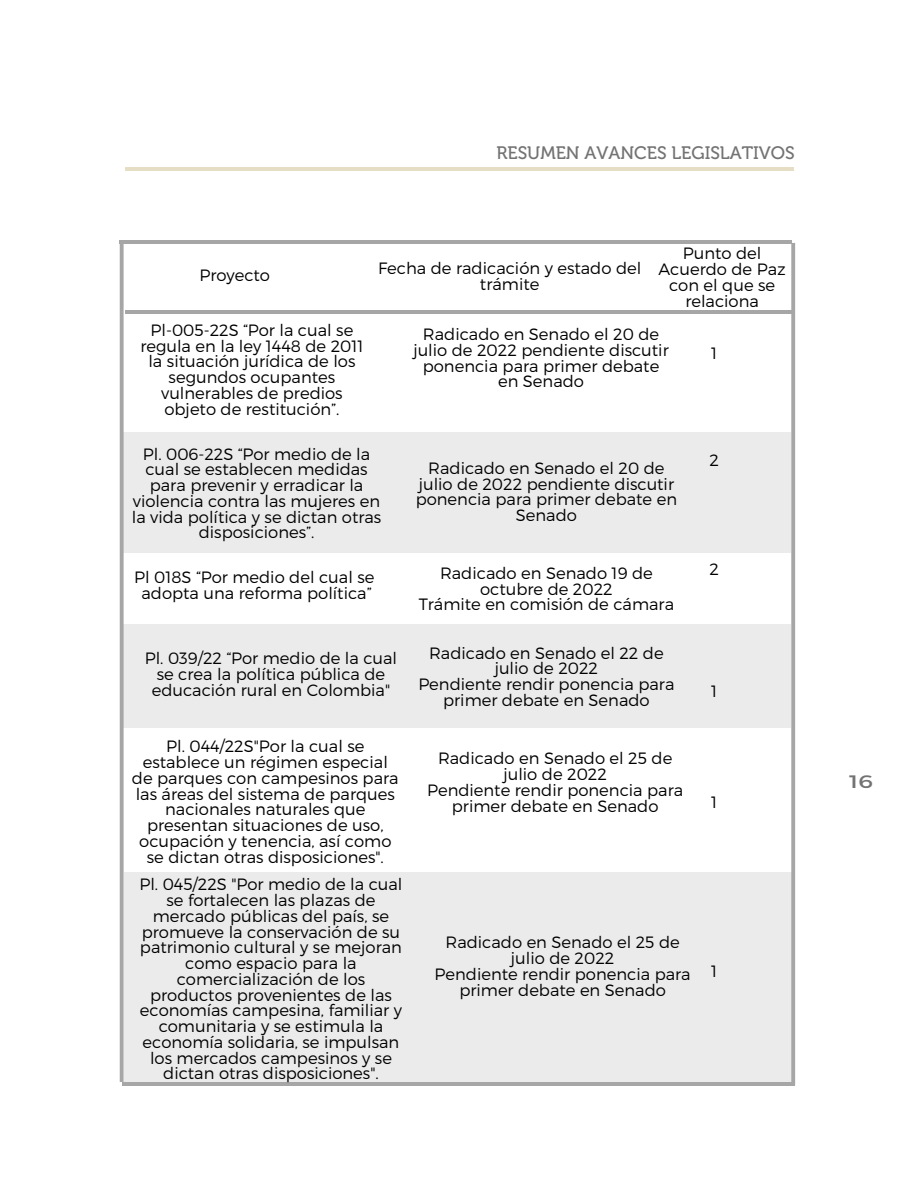
<style>
.page{position:relative;width:918px;height:1188px;background:#fff}
.page>*{position:absolute;margin:0;border:0;box-sizing:border-box;transform-origin:0 0}
.t1{font:18px "Museo 500";color:#737373}
.t2{font:18px "Montserrat";color:#737373;scale:1.32 1}
.t3{font:300 16.35px/15.8px "Montserrat";color:#000;text-align:center}
</style>
<div class="page">
<div style="left:124px;top:432px;width:667px;height:120px;background:#ebebeb"></div>
<div style="left:121px;top:624px;width:670px;height:104px;background:#ebebeb"></div>
<div style="left:125px;top:872px;width:669px;height:212px;background:#ebebeb"></div>
<svg style="left:120px;top:243px;width:4px;height:839px;background:#aeaeae"></svg>
<svg style="left:791px;top:243px;width:4px;height:839px;background:#acacac"></svg>
<hr style="left:120px;top:240px;width:672px;height:3px;background:#a6a6a6">
<hr style="left:125px;top:310px;width:668px;height:4px;background:#a6a6a6">
<hr style="left:125px;top:167px;width:668px;height:4px;background:#e5dec5">
<hr style="left:122px;top:1082px;width:673px;height:4px;background:#a6a6a6">
<p class="t1" style="left:496px;top:143px;width:300px">RESUMEN AVANCES LEGISLATIVOS</p>
<p class="t3" style="left:199px;top:266px;width:72px">Proyecto</p>
<p class="t3" style="left:378px;top:260px;width:265px">Fecha de radicación y estado del trámite</p>
<p class="t3" style="left:659px;top:245px;width:129px">Punto del<br>Acuerdo de Paz con el que se relaciona</p>
<p class="t3" style="left:140px;top:321px;width:225px">Pl-005-22S “Por la cual se regula en la ley 1448 de 2011 la situación jurídica de los segundos ocupantes vulnerables de predios objeto de restitución”.</p>
<p class="t3" style="left:132px;top:445px;width:251px">Pl. 006-22S “Por medio de la cual se establecen medidas para prevenir y erradicar la violencia contra las mujeres en la vida política y se dictan otras disposiciones”.</p>
<p class="t3" style="left:413px;top:326px;width:257px">Radicado en Senado el 20 de julio de 2022 pendiente discutir ponencia para primer debate en Senado</p>
<p class="t3" style="left:416px;top:459px;width:263px">Radicado en Senado el 20 de julio de 2022 pendiente discutir ponencia para primer debate en<br>Senado</p>
<p class="t3" style="left:711px;top:345px;width:8px">1</p>
<p class="t3" style="left:709px;top:451px;width:11px">2</p>
<p class="t3" style="left:134px;top:569px;width:242px">Pl 018S “Por medio del cual se adopta una reforma política”</p>
<p class="t3" style="left:419px;top:564px;width:257px">Radicado en Senado 19 de octubre de 2022<br>Trámite en comisión de cámara</p>
<p class="t3" style="left:709px;top:561px;width:11px">2</p>
<p class="t3" style="left:145px;top:650px;width:254px">Pl. 039/22 “Por medio de la cual se crea la política pública de educación rural en Colombia"</p>
<p class="t3" style="left:132px;top:738px;width:268px">Pl. 044/22S"Por la cual se establece un régimen especial de parques con campesinos para las áreas del sistema de parques nacionales naturales que presentan situaciones de uso, ocupación y tenencia, así como se dictan otras disposiciones".</p>
<p class="t3" style="left:139px;top:876px;width:265px">Pl. 045/22S "Por medio de la cual se fortalecen las plazas de mercado públicas del país, se promueve la conservación de su patrimonio cultural y se mejoran como espacio para la comercialización de los productos provenientes de las economías campesina, familiar y comunitaria y se estimula la economía solidaria, se impulsan los mercados campesinos y se dictan otras disposiciones".</p>
<p class="t3" style="left:418px;top:644px;width:258px">Radicado en Senado el 22 de julio de 2022<br>Pendiente rendir ponencia para primer debate en Senado</p>
<p class="t3" style="left:427px;top:750px;width:258px">Radicado en Senado el 25 de julio de 2022<br>Pendiente rendir ponencia para primer debate en Senado</p>
<p class="t3" style="left:435px;top:934px;width:258px">Radicado en Senado el 25 de julio de 2022<br>Pendiente rendir ponencia para primer debate en Senado</p>
<p class="t3" style="left:711px;top:683px;width:8px">1</p>
<p class="t3" style="left:711px;top:793px;width:8px">1</p>
<p class="t3" style="left:711px;top:962px;width:8px">1</p>
<p class="t2" style="left:849px;top:770px;width:19px">16</p>
</div>
